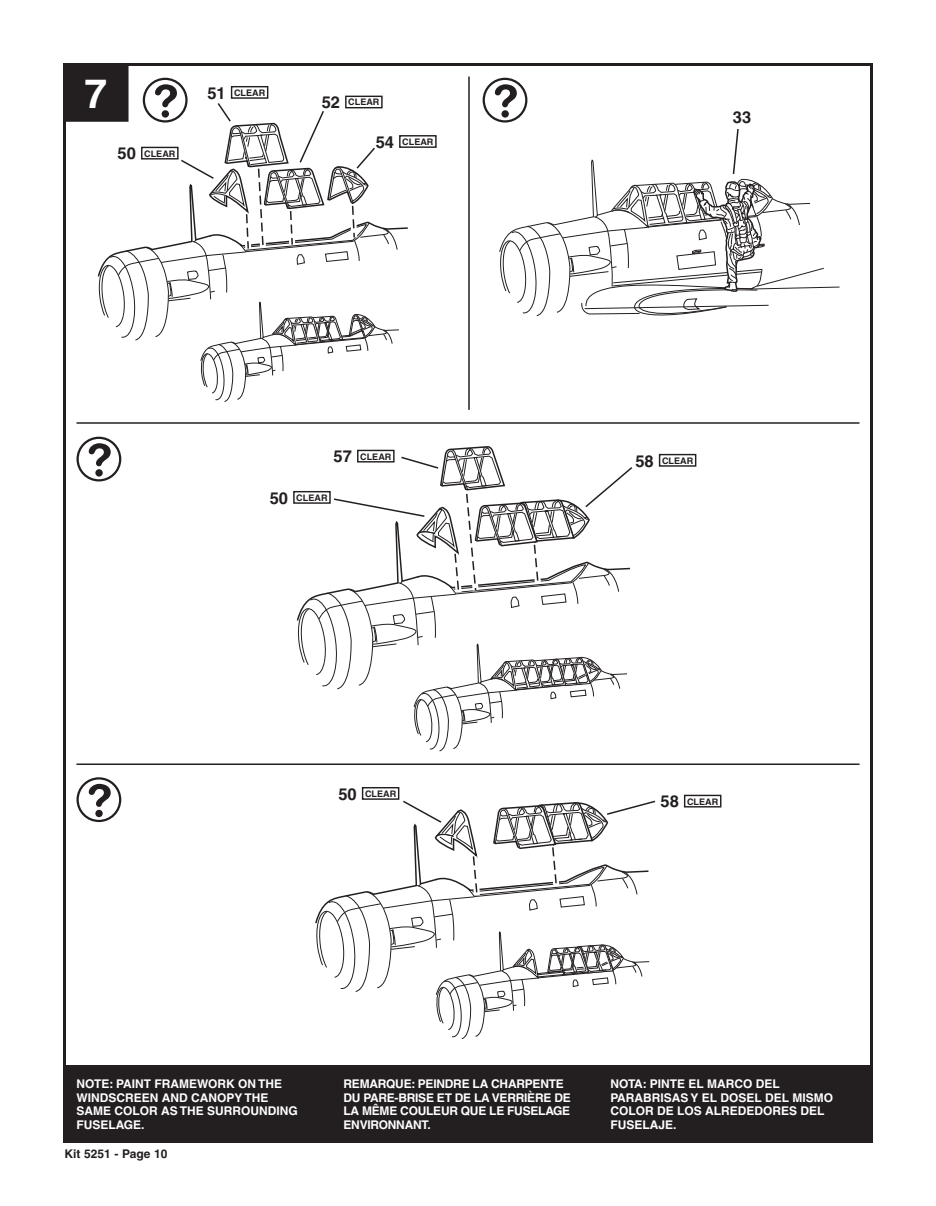
<style>
.page{position:relative;width:936px;height:1206px;background:#fff}
.page>*{position:absolute;margin:0;border:0;box-sizing:border-box;transform-origin:0 0}
.t1{font:700 40.5px "Helvetica";color:#fff}
.t2{font:700 16.5px "Helvetica";color:#231f20}
.t3{font:700 12px/13.5px "Helvetica";color:#fff}
.t4{font:700 12px/13.5px "Helvetica";letter-spacing:-.02em;color:#fff}
.t5{font:700 12px "Helvetica";color:#231f20}
.t6{font:700 9px "Helvetica";color:#231f20}
.s1{font-size:16.5px}
</style>
<div class="page">
<svg style="left:76px;top:437px;width:45px;height:44px"></svg>
<div style="left:95px;top:469px;width:8px;height:8px;background:#231f20;border-radius:50%"></div>
<svg style="left:76px;top:777px;width:45px;height:45px"></svg>
<div style="left:95px;top:810px;width:8px;height:7px;background:#231f20;border-radius:50%"></div>
<div style="left:64px;top:64px;width:64px;height:57px;background:#231f20"></div>
<div style="left:63px;top:63px;width:66px;height:59px;border:2px solid #231f20"></div>
<div style="left:63px;top:1065px;width:810px;height:78px;background:#231f20"></div>
<div style="left:399px;top:135px;width:38px;height:13px;border:1px solid #231f20"></div>
<div style="left:293px;top:491px;width:38px;height:13px;border:1px solid #231f20"></div>
<div style="left:659px;top:454px;width:37px;height:13px;border:1px solid #231f20"></div>
<div style="left:684px;top:795px;width:37px;height:13px;border:1px solid #231f20"></div>
<div style="left:362px;top:787px;width:37px;height:13px;border:1px solid #231f20"></div>
<hr style="left:76px;top:422px;width:784px;height:2px;background:#231f20">
<hr style="left:76px;top:764px;width:784px;height:1px;background:#231f20">
<svg style="left:97px;top:78px;width:312px;height:324px"></svg>
<hr style="left:468px;top:77px;width:2px;height:333px;background:#231f20">
<svg style="left:296px;top:446px;width:337px;height:305px"></svg>
<svg style="left:315px;top:798px;width:341px;height:241px"></svg>
<svg style="left:483px;top:78px;width:357px;height:238px"></svg>
<h1 class="t1" style="left:84px;top:69px;width:24px">7</h1>
<p class="t6" style="left:118px;top:148px;width:59px"><span class="s1">50</span> CLEAR</p>
<p class="t6" style="left:207px;top:87px;width:59px"><span class="s1">51</span> CLEAR</p>
<p class="t6" style="left:322px;top:97px;width:59px"><span class="s1">52</span> CLEAR</p>
<p class="t6" style="left:376px;top:136px;width:59px"><span class="s1">54</span> CLEAR</p>
<h2 class="t2" style="left:733px;top:107px;width:20px">33</h2>
<p class="t6" style="left:334px;top:451px;width:59px"><span class="s1">57</span> CLEAR</p>
<p class="t6" style="left:635px;top:455px;width:59px"><span class="s1">58</span> CLEAR</p>
<p class="t6" style="left:270px;top:492px;width:59px"><span class="s1">50</span> CLEAR</p>
<p class="t6" style="left:338px;top:788px;width:59px"><span class="s1">50</span> CLEAR</p>
<p class="t6" style="left:661px;top:796px;width:59px"><span class="s1">58</span> CLEAR</p>
<p class="t3" style="left:76px;top:1077px;width:223px">NOTE: PAINT FRAMEWORK ON THE<br>WINDSCREEN AND CANOPY THE<br>SAME COLOR AS THE SURROUNDING<br>FUSELAGE.</p>
<p class="t4" style="left:344px;top:1077px;width:229px">REMARQUE: PEINDRE LA CHARPENTE<br>DU PARE-BRISE ET DE LA VERRIÈRE DE<br>LA MÊME COULEUR QUE LE FUSELAGE<br>ENVIRONNANT.</p>
<p class="t3" style="left:610px;top:1077px;width:224px">NOTA: PINTE EL MARCO DEL<br>PARABRISAS Y EL DOSEL DEL MISMO<br>COLOR DE LOS ALREDEDORES DEL<br>FUSELAJE.</p>
<p class="t5" style="left:64px;top:1147px;width:105px">Kit 5251 - Page 10</p>
</div>
